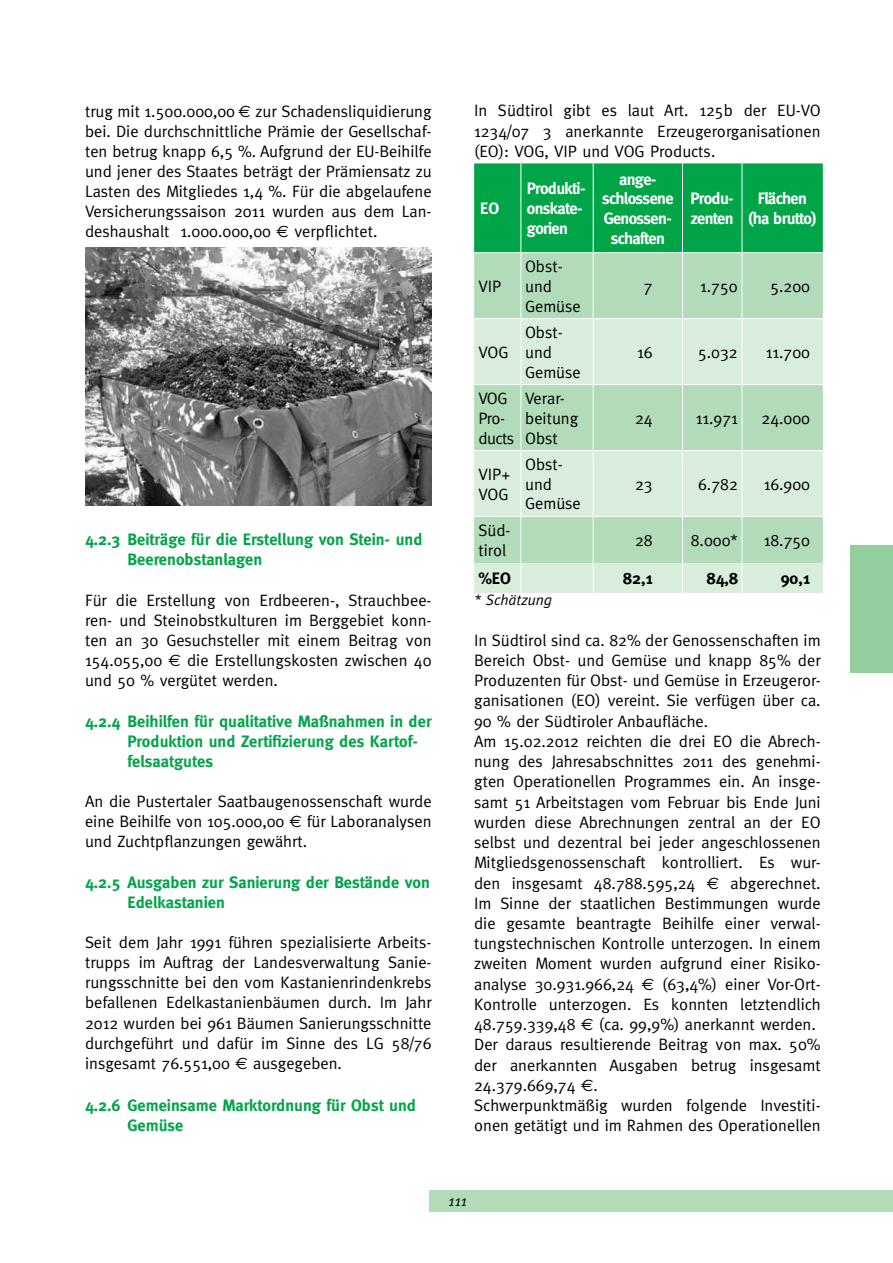
<style>
.page{position:relative;width:893px;height:1263px;background:#fff}
.page>*{position:absolute;margin:0;border:0;box-sizing:border-box;transform-origin:0 0}
.t1{font:16.5px/20.2px "Meta";color:#000}
.t2{font:700 16.5px/20.1px "Meta";color:#00a548}
.t3{font:700 16.5px/19.8px "Meta";letter-spacing:-.04em;color:#fff}
.t4{font:700 16.5px "Meta";color:#000}
.t5{font:16.5px/19.8px "Meta";letter-spacing:-.03em;color:#000}
.t6{font:italic 15px "Meta";color:#000}
.s1{font-family:"Euro Sans"}
</style>
<div class="page">
<div style="left:429px;top:1191px;width:464px;height:21px;background:#b1dbb9"></div>
<div style="left:850px;top:545px;width:43px;height:128px;background:#93ce9e"></div>
<img style="left:85px;top:248px;width:347px;height:257px">
<div style="left:474px;top:163px;width:349px;height:89px;background:#00a548"></div>
<div style="left:474px;top:253px;width:349px;height:65px;background:#b1dbb9"></div>
<svg style="left:474px;top:319px;width:349px;height:274px;background:#cae6cf"></svg>
<hr style="left:520px;top:163px;width:1px;height:89px;background:#fff">
<hr style="left:593px;top:163px;width:1px;height:89px;background:#fff">
<hr style="left:682px;top:163px;width:1px;height:89px;background:#fff">
<hr style="left:742px;top:163px;width:1px;height:89px;background:#fff">
<hr style="left:520px;top:253px;width:1px;height:65px;background:#fff">
<hr style="left:593px;top:253px;width:1px;height:65px;background:#fff">
<hr style="left:682px;top:253px;width:1px;height:65px;background:#fff">
<hr style="left:742px;top:253px;width:1px;height:65px;background:#fff">
<hr style="left:520px;top:319px;width:1px;height:65px;background:#fff">
<hr style="left:593px;top:319px;width:1px;height:65px;background:#fff">
<hr style="left:682px;top:319px;width:1px;height:65px;background:#fff">
<hr style="left:742px;top:319px;width:1px;height:65px;background:#fff">
<hr style="left:474px;top:384px;width:47px;height:1px;background:#fff">
<hr style="left:521px;top:384px;width:72px;height:1px;background:#fff">
<hr style="left:520px;top:385px;width:1px;height:65px;background:#fff">
<hr style="left:593px;top:384px;width:89px;height:1px;background:#fff">
<hr style="left:593px;top:385px;width:1px;height:65px;background:#fff">
<hr style="left:682px;top:384px;width:60px;height:1px;background:#fff">
<hr style="left:682px;top:385px;width:1px;height:65px;background:#fff">
<hr style="left:742px;top:384px;width:81px;height:1px;background:#fff">
<hr style="left:742px;top:385px;width:1px;height:65px;background:#fff">
<hr style="left:474px;top:450px;width:47px;height:1px;background:#fff">
<hr style="left:521px;top:450px;width:72px;height:1px;background:#fff">
<hr style="left:520px;top:451px;width:1px;height:65px;background:#fff">
<hr style="left:593px;top:450px;width:89px;height:1px;background:#fff">
<hr style="left:593px;top:451px;width:1px;height:65px;background:#fff">
<hr style="left:682px;top:450px;width:60px;height:1px;background:#fff">
<hr style="left:682px;top:451px;width:1px;height:65px;background:#fff">
<hr style="left:742px;top:450px;width:81px;height:1px;background:#fff">
<hr style="left:742px;top:451px;width:1px;height:65px;background:#fff">
<hr style="left:474px;top:516px;width:47px;height:1px;background:#fff">
<hr style="left:521px;top:516px;width:72px;height:1px;background:#fff">
<hr style="left:520px;top:517px;width:1px;height:46px;background:#fff">
<hr style="left:593px;top:516px;width:89px;height:1px;background:#fff">
<hr style="left:593px;top:517px;width:1px;height:46px;background:#fff">
<hr style="left:682px;top:516px;width:60px;height:1px;background:#fff">
<hr style="left:682px;top:517px;width:1px;height:46px;background:#fff">
<hr style="left:742px;top:516px;width:81px;height:1px;background:#fff">
<hr style="left:742px;top:517px;width:1px;height:46px;background:#fff">
<hr style="left:520px;top:563px;width:1px;height:30px;background:#fff">
<hr style="left:593px;top:563px;width:1px;height:30px;background:#fff">
<hr style="left:682px;top:563px;width:1px;height:30px;background:#fff">
<hr style="left:742px;top:563px;width:1px;height:30px;background:#fff">
<p class="t1" style="left:85px;top:101px;width:348px;text-align:justify">trug mit 1.500.000,00 <span class="s1">€</span> zur Schadensliquidierung bei. Die durchschnittliche Prämie der Gesellschaf&shy;ten betrug knapp 6,5 %. Aufgrund der EU-Beihilfe und jener des Staates beträgt der Prämiensatz zu Lasten des Mitgliedes 1,4 %. Für die abgelaufene Versicherungssaison 2011 wurden aus dem Lan&shy;deshaushalt 1.000.000,00 <span class="s1">€</span> verpflichtet.</p>
<p class="t2" style="left:128px;top:529px;width:296px;text-indent:-43px">4.2.3 Beiträge für die Erstellung von Stein- und<br>Beerenobstanlagen</p>
<p class="t1" style="left:85px;top:590px;width:348px;text-align:justify">Für die Erstellung von Erdbeeren-, Strauchbee&shy;ren- und Steinobstkulturen im Berggebiet konn&shy;ten an 30 Gesuchsteller mit einem Beitrag von 154.055,00 <span class="s1">€</span> die Erstellungskosten zwischen 40 und 50 % vergütet werden.</p>
<p class="t2" style="left:128px;top:711px;width:306px;text-indent:-43px">4.2.4 Beihilfen für qualitative Maßnahmen in der<br>Produktion und Zertifizierung des Kartof&shy;felsaatgutes</p>
<p class="t1" style="left:85px;top:791px;width:348px;text-align:justify">An die Pustertaler Saatbaugenossenschaft wurde eine Beihilfe von 105.000,00 <span class="s1">€</span> für Laboranalysen und Zuchtpflanzungen gewährt.</p>
<p class="t2" style="left:128px;top:872px;width:304px;text-indent:-43px">4.2.5 Ausgaben zur Sanierung der Bestände von<br>Edelkastanien</p>
<p class="t1" style="left:85px;top:932px;width:348px;text-align:justify">Seit dem Jahr 1991 führen spezialisierte Arbeits&shy;trupps im Auftrag der Landesverwaltung Sanie&shy;rungsschnitte bei den vom Kastanienrindenkrebs befallenen Edelkastanienbäumen durch. Im Jahr 2012 wurden bei 961 Bäumen Sanierungsschnitte durchgeführt und dafür im Sinne des LG 58/76 insgesamt 76.551,00 <span class="s1">€</span> ausgegeben.</p>
<p class="t2" style="left:128px;top:1095px;width:290px;text-indent:-43px">4.2.6 Gemeinsame Marktordnung für Obst und<br>Gemüse</p>
<p class="t1" style="left:474px;top:100px;width:348px;text-align:justify">In Südtirol gibt es laut Art. 125b der EU-VO 1234/07 3 anerkannte Erzeugerorganisationen (EO): VOG, VIP und VOG Products.</p>
<p class="t3" style="left:480px;top:199px;width:21px">EO</p>
<p class="t1" style="left:478px;top:276px;width:25px">VIP</p>
<p class="t1" style="left:478px;top:342px;width:31px">VOG</p>
<p class="t3" style="left:527px;top:179px;width:60px">Produkti&shy;onskate&shy;gorien</p>
<p class="t3" style="left:602px;top:169px;width:73px;text-align:center">ange&shy;schlossene<br>Genossen&shy;schaften</p>
<p class="t3" style="left:691px;top:189px;width:45px">Produ&shy;zenten</p>
<p class="t3" style="left:748px;top:189px;width:70px;text-align:center">Flächen (ha brutto)</p>
<p class="t1" style="left:525px;top:256px;width:57px;line-height:19.8px">Obst&shy;und<br>Gemüse</p>
<p class="t1" style="left:525px;top:322px;width:57px;line-height:19.8px">Obst&shy;und<br>Gemüse</p>
<p class="t1" style="left:644px;top:276px;width:10px">7</p>
<p class="t1" style="left:700px;top:276px;width:39px">1.750</p>
<p class="t1" style="left:770px;top:276px;width:41px">5.200</p>
<p class="t1" style="left:637px;top:342px;width:17px">16</p>
<p class="t1" style="left:698px;top:342px;width:41px">5.032</p>
<p class="t1" style="left:766px;top:342px;width:46px">11.700</p>
<p class="t5" style="left:478px;top:388px;width:37px">VOG<br>Pro&shy;ducts</p>
<p class="t1" style="left:525px;top:388px;width:55px;line-height:19.8px">Verar&shy;beitung<br>Obst</p>
<p class="t1" style="left:478px;top:464px;width:33px;line-height:19.8px">VIP+<br>VOG</p>
<p class="t1" style="left:525px;top:454px;width:57px;line-height:19.8px">Obst&shy;und<br>Gemüse</p>
<p class="t1" style="left:635px;top:408px;width:19px">24</p>
<p class="t1" style="left:696px;top:408px;width:44px">11.971</p>
<p class="t1" style="left:762px;top:408px;width:50px">24.000</p>
<p class="t1" style="left:635px;top:474px;width:19px">23</p>
<p class="t1" style="left:698px;top:474px;width:41px">6.782</p>
<p class="t1" style="left:764px;top:474px;width:48px">16.900</p>
<p class="t1" style="left:478px;top:520px;width:34px;line-height:19.8px">Süd&shy;tirol</p>
<p class="t1" style="left:635px;top:530px;width:19px">28</p>
<p class="t1" style="left:691px;top:530px;width:49px">8.000*</p>
<p class="t1" style="left:764px;top:530px;width:48px">18.750</p>
<p class="t4" style="left:478px;top:569px;width:34px">%EO</p>
<p class="t4" style="left:623px;top:569px;width:31px">82,1</p>
<p class="t4" style="left:707px;top:569px;width:32px">84,8</p>
<p class="t4" style="left:781px;top:569px;width:31px">90,1</p>
<p class="t6" style="left:474px;top:591px;width:80px">* Schätzung</p>
<p class="t1" style="left:474px;top:630px;width:348px">In Südtirol sind ca. 82% der Genossenschaften im Bereich Obst- und Gemüse und knapp 85% der Produzenten für Obst- und Gemüse in Erzeugeror&shy;ganisationen (EO) vereint. Sie verfügen über ca.<br>90 % der Südtiroler Anbaufläche.<br>Am 15.02.2012 reichten die drei EO die Abrech&shy;nung des Jahresabschnittes 2011 des genehmi&shy;gten Operationellen Programmes ein. An insge&shy;samt 51 Arbeitstagen vom Februar bis Ende Juni wurden diese Abrechnungen zentral an der EO selbst und dezentral bei jeder angeschlossenen Mitgliedsgenossenschaft kontrolliert. Es wur&shy;den insgesamt 48.788.595,24 <span class="s1">€</span> abgerechnet.<br>Im Sinne der staatlichen Bestimmungen wurde die gesamte beantragte Beihilfe einer verwal&shy;tungstechnischen Kontrolle unterzogen. In einem zweiten Moment wurden aufgrund einer Risiko&shy;analyse 30.931.966,24 <span class="s1">€</span> (63,4%) einer Vor-Ort-Kontrolle unterzogen. Es konnten letztendlich 48.759.339,48 <span class="s1">€</span> (ca. 99,9%) anerkannt werden.<br>Der daraus resultierende Beitrag von max. 50% der anerkannten Ausgaben betrug insgesamt 24.379.669,74 <span class="s1">€</span>.<br>Schwerpunktmäßig wurden folgende Investiti&shy;onen getätigt und im Rahmen des Operationellen</p>
<p class="t6" style="left:449px;top:1192px;width:20px">111</p>
</div>
